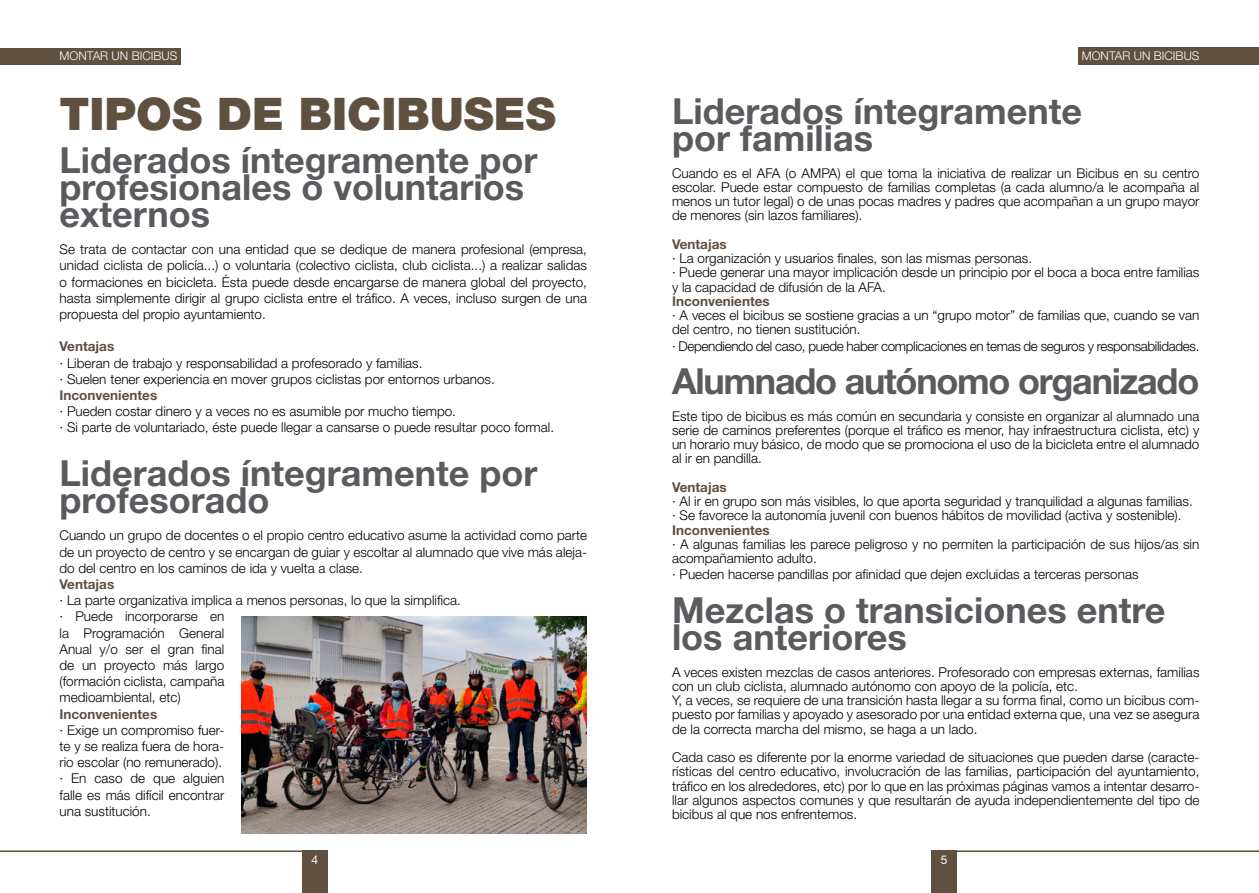
<style>
.page{position:relative;width:1259px;height:893px;background:#fff}
.page>*{position:absolute;margin:0;border:0;box-sizing:border-box;transform-origin:0 0}
.t1{font:900 45px "Helvetica Neue LT Std";color:#605040}
.t2{font:700 36px/27px "Helvetica Neue LT Std";color:#5b5b5f}
.t3{font:700 36px "Helvetica Neue LT Std";letter-spacing:-.035em;color:#5b5b5f}
.t4{font:300 13.5px/16.2px "Helvetica Neue LT Std";color:#000}
.t5{font:700 13.5px "Helvetica Neue LT Std";color:#605040}
.t6{font:300 13.5px "Helvetica Neue LT Std";letter-spacing:-.025em;color:#000}
.t7{font:300 12px "Helvetica Neue LT Std";color:#fff}
.t8{font:12px "Helvetica Neue LT Std";color:#fff}
</style>
<div class="page">
<div style="left:302px;top:850px;width:25px;height:43px;background:#605040"></div>
<div style="left:931px;top:850px;width:26px;height:43px;background:#605040"></div>
<div style="left:1078px;top:47px;width:181px;height:17px;background:#605040"></div>
<div style="left:0;top:48px;width:181px;height:16px;background:#605040"></div>
<hr style="left:0;top:850px;width:327px;height:2px;background:#605040">
<hr style="left:931px;top:850px;width:328px;height:2px;background:#605040">
<img style="left:241px;top:617px;width:346px;height:216px">
<p class="t7" style="left:60px;top:48px;width:119px">MONTAR UN BICIBUS</p>
<p class="t7" style="left:1081px;top:48px;width:119px">MONTAR UN BICIBUS</p>
<h1 class="t1" style="left:60px;top:87px;width:497px">TIPOS DE BICIBUSES</h1>
<h2 class="t2" style="left:60px;top:146px;width:479px">Liderados íntegramente por profesionales o voluntarios externos</h2>
<p class="t4" style="left:60px;top:241px;width:529px;text-align:justify">Se trata de contactar con una entidad que se dedique de manera profesional (empresa, unidad ciclista de policía...) o voluntaria (colectivo ciclista, club ciclista...) a realizar salidas o formaciones en bicicleta. Ésta puede desde encargarse de manera global del proyecto, hasta simplemente dirigir al grupo ciclista entre el tráfico. A veces, incluso surgen de una propuesta del propio ayuntamiento.</p>
<p class="t5" style="left:60px;top:338px;width:56px">Ventajas</p>
<p class="t4" style="left:60px;top:354px;width:437px">· Liberan de trabajo y responsabilidad a profesorado y familias.<br>· Suelen tener experiencia en mover grupos ciclistas por entornos urbanos.</p>
<p class="t5" style="left:60px;top:387px;width:99px">Inconvenientes</p>
<p class="t4" style="left:60px;top:403px;width:496px">· Pueden costar dinero y a veces no es asumible por mucho tiempo.<br>· Si parte de voluntariado, éste puede llegar a cansarse o puede resultar poco formal.</p>
<h2 class="t2" style="left:60px;top:459px;width:479px">Liderados íntegramente por profesorado</h2>
<p class="t4" style="left:60px;top:527px;width:529px;text-align:justify">Cuando un grupo de docentes o el propio centro educativo asume la actividad como parte de un proyecto de centro y se encargan de guiar y escoltar al alumnado que vive más aleja&shy;do del centro en los caminos de ida y vuelta a clase.</p>
<p class="t5" style="left:60px;top:576px;width:56px">Ventajas</p>
<p class="t4" style="left:60px;top:592px;width:403px">· La parte organizativa implica a menos personas, lo que la simplifica. · Puede incorporarse en<br>la Programación General<br>Anual y/o ser el gran final<br>de un proyecto más largo<br>(formación ciclista, campaña<br>medioambiental, etc)</p>
<p class="t5" style="left:60px;top:705px;width:99px">Inconvenientes</p>
<p class="t4" style="left:60px;top:722px;width:166px">· Exige un compromiso fuer&shy;te y se realiza fuera de hora&shy;rio escolar (no remunerado). · En caso de que alguien falle es más difícil encontrar una sustitución.</p>
<h2 class="t2" style="left:672px;top:96px;width:411px">Liderados íntegramente por familias</h2>
<p class="t4" style="left:672px;top:165px;width:529px;line-height:14.2px;text-align:justify">Cuando es el AFA (o AMPA) el que toma la iniciativa de realizar un Bicibus en su centro escolar. Puede estar compuesto de familias completas (a cada alumno/a le acompaña al menos un tutor legal) o de unas pocas madres y padres que acompañan a un grupo mayor de menores (sin lazos familiares).</p>
<p class="t5" style="left:672px;top:236px;width:56px">Ventajas</p>
<p class="t4" style="left:672px;top:251px;width:529px;line-height:14.2px">· La organización y usuarios finales, son las mismas personas.<br>· Puede generar una mayor implicación desde un principio por el boca a boca entre familias y la capacidad de difusión de la AFA.</p>
<p class="t5" style="left:672px;top:293px;width:99px">Inconvenientes</p>
<p class="t4" style="left:672px;top:308px;width:529px;line-height:14.2px">· A veces el bicibus se sostiene gracias a un “grupo motor” de familias que, cuando se van del centro, no tienen sustitución.</p>
<p class="t6" style="left:672px;top:337px;width:529px">· Dependiendo del caso, puede haber complicaciones en temas de seguros y responsabilidades.</p>
<h2 class="t3" style="left:672px;top:359px;width:529px">Alumnado autónomo organizado</h2>
<p class="t4" style="left:672px;top:408px;width:529px;line-height:14.2px;text-align:justify">Este tipo de bicibus es más común en secundaria y consiste en organizar al alumnado una serie de caminos preferentes (porque el tráfico es menor, hay infraestructura ciclista, etc) y un horario muy básico, de modo que se promociona el uso de la bicicleta entre el alumnado al ir en pandilla.</p>
<p class="t5" style="left:672px;top:479px;width:56px">Ventajas</p>
<p class="t4" style="left:672px;top:494px;width:522px;line-height:14.2px">· Al ir en grupo son más visibles, lo que aporta seguridad y tranquilidad a algunas familias. · Se favorece la autonomía juvenil con buenos hábitos de movilidad (activa y sostenible).</p>
<p class="t5" style="left:672px;top:522px;width:99px">Inconvenientes</p>
<p class="t4" style="left:672px;top:537px;width:529px;line-height:14.2px">· A algunas familias les parece peligroso y no permiten la participación de sus hijos/as sin acompañamiento adulto.</p>
<p class="t4" style="left:672px;top:566px;width:468px">· Pueden hacerse pandillas por afinidad que dejen excluidas a terceras personas</p>
<h2 class="t2" style="left:672px;top:595px;width:495px">Mezclas o transiciones entre los anteriores</h2>
<p class="t4" style="left:672px;top:664px;width:529px;line-height:14.2px">A veces existen mezclas de casos anteriores. Profesorado con empresas externas, familias con un club ciclista, alumnado autónomo con apoyo de la policía, etc.<br>Y, a veces, se requiere de una transición hasta llegar a su forma final, como un bicibus com&shy;puesto por familias y apoyado y asesorado por una entidad externa que, una vez se asegura de la correcta marcha del mismo, se haga a un lado.</p>
<p class="t4" style="left:672px;top:750px;width:529px;line-height:14.2px;text-align:justify">Cada caso es diferente por la enorme variedad de situaciones que pueden darse (caracte&shy;rísticas del centro educativo, involucración de las familias, participación del ayuntamiento, tráfico en los alrededores, etc) por lo que en las próximas páginas vamos a intentar desarro&shy;llar algunos aspectos comunes y que resultarán de ayuda independientemente del tipo de bicibus al que nos enfrentemos.</p>
<p class="t8" style="left:311px;top:853px;width:8px">4</p>
<p class="t8" style="left:941px;top:853px;width:8px">5</p>
</div>
